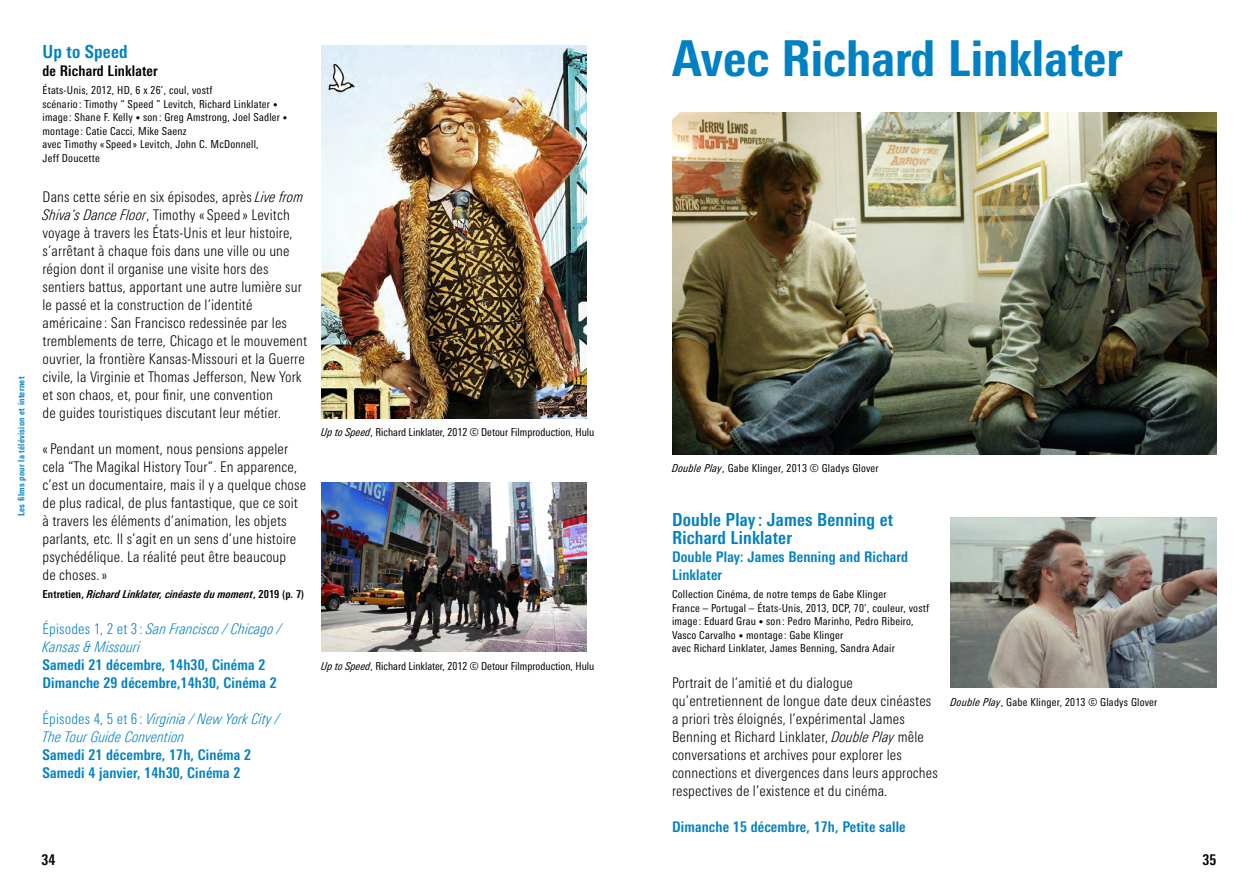
<style>
.page{position:relative;width:1259px;height:893px;background:#fff}
.page>*{position:absolute;margin:0;border:0;box-sizing:border-box;transform-origin:0 0}
.t1{font:800 condensed 49.5px "Univers Next Pro";color:#0081c3}
.t2{font:700 condensed 18px/18px "Univers Next Pro";letter-spacing:.01em;color:#0081c3}
.t3{font:300 condensed 14.7px/18px "Univers Next Pro";letter-spacing:.01em;color:#000}
.t4{font:700 condensed 14.7px/18px "Univers Next Pro";letter-spacing:.01em;color:#0081c3}
.t5{font:italic 300 condensed 14.7px/18px "Univers Next Pro";letter-spacing:.01em;color:#0081c3}
.t6{font:700 condensed 14.7px "Univers Next Pro";letter-spacing:.01em;color:#000}
.t7{font:condensed 10.95px/13.5px "Univers Next Pro";letter-spacing:.02em;color:#000}
.t8{font:condensed 10.95px "Univers Next Pro";color:#000}
.t9{font:italic 700 condensed 10.95px "Univers Next Pro";letter-spacing:.01em;color:#000}
.t10{font:700 condensed 9px "Univers Next Pro";letter-spacing:.03em;color:#0081c3}
.s1{font-size:9px}
.s2{font-style:italic}
.s3{font-style:normal}
</style>
<div class="page">
<img style="left:321px;top:45px;width:266px;height:373px">
<img style="left:321px;top:483px;width:266px;height:169px">
<img style="left:950px;top:518px;width:266px;height:170px">
<img style="left:672px;top:112px;width:544px;height:342px">
<p class="t10" style="left:16px;top:516px;width:141px;rotate:-90deg">Les films pour la télévision et internet</p>
<p class="t2" style="left:43px;top:43px;width:87px">Up to Speed</p>
<p class="t6" style="left:43px;top:62px;width:117px">de Richard Linklater</p>
<p class="t7" style="left:43px;top:83px;width:246px">États-Unis, 2012, HD, 6 x 26’, coul, vostf<br>scénario: Timothy “ Speed ” Levitch, Richard Linklater <span class="s1">• </span>image: Shane F. Kelly <span class="s1">•</span> son: Greg Amstrong, Joel Sadler <span class="s1">• </span>montage: Catie Cacci, Mike Saenz<br>avec Timothy «Speed» Levitch, John C. McDonnell,<br>Jeff Doucette</p>
<p class="t3" style="left:43px;top:188px;width:266px">Dans cette série en six épisodes, après <span class="s2">Live from Shiva’s Dance Floor</span>, Timothy « Speed » Levitch voyage à travers les États-Unis et leur histoire, s’arrêtant à chaque fois dans une ville ou une région dont il organise une visite hors des sentiers battus, apportant une autre lumière sur le passé et la construction de l’identité américaine : San Francisco redessinée par les tremblements de terre, Chicago et le mouvement ouvrier, la frontière Kansas-Missouri et la Guerre civile, la Virginie et Thomas Jefferson, New York et son chaos, et, pour finir, une convention<br>de guides touristiques discutant leur métier.</p>
<p class="t3" style="left:43px;top:440px;width:265px">« Pendant un moment, nous pensions appeler cela “The Magikal History Tour”. En apparence, c’est un documentaire, mais il y a quelque chose de plus radical, de plus fantastique, que ce soit à travers les éléments d’animation, les objets parlants, etc. Il s’agit en un sens d’une histoire psychédélique. La réalité peut être beaucoup<br>de choses.»</p>
<p class="t9" style="left:43px;top:588px;width:263px"><span class="s3">Entretien,</span> Richard Linklater, cinéaste du moment<span class="s3">, 2019 (p. 7)</span></p>
<p class="t5" style="left:43px;top:620px;width:241px"><span class="s3">Épisodes 1, 2 et 3 :</span> San Francisco / Chicago /<br>Kansas &amp; Missouri</p>
<p class="t4" style="left:43px;top:656px;width:236px">Samedi 21 décembre, 14h30, Cinéma 2<br>Dimanche 29 décembre,14h30, Cinéma 2</p>
<p class="t5" style="left:43px;top:710px;width:239px"><span class="s3">Épisodes 4, 5 et 6 :</span> Virginia / New York City /<br>The Tour Guide Convention</p>
<p class="t4" style="left:43px;top:746px;width:210px">Samedi 21 décembre, 17h, Cinéma 2<br>Samedi 4 janvier, 14h30, Cinéma 2</p>
<p class="t8" style="left:321px;top:426px;width:275px"><span class="s2">Up to Speed</span>, Richard Linklater, 2012 © Detour Filmproduction, Hulu</p>
<p class="t8" style="left:321px;top:660px;width:275px"><span class="s2">Up to Speed</span>, Richard Linklater, 2012 © Detour Filmproduction, Hulu</p>
<h1 class="t1" style="left:672px;top:29px;width:452px">Avec Richard Linklater</h1>
<p class="t7" style="left:672px;top:461px;width:208px"><span class="s2">Double Play</span>, Gabe Klinger, 2013 © Gladys Glover</p>
<p class="t2" style="left:672px;top:511px;width:222px">Double Play : James Benning et<br>Richard Linklater</p>
<p class="t4" style="left:672px;top:548px;width:238px">Double Play: James Benning and Richard<br>Linklater</p>
<p class="t7" style="left:672px;top:587px;width:258px">Collection Cinéma, de notre temps de Gabe Klinger<br>France – Portugal – États-Unis, 2013, DCP, 70’, couleur, vostf image: Eduard Grau <span class="s1">•</span> son: Pedro Marinho, Pedro Ribeiro, Vasco Carvalho <span class="s1">•</span> montage: Gabe Klinger<br>avec Richard Linklater, James Benning, Sandra Adair</p>
<p class="t3" style="left:672px;top:674px;width:267px">Portrait de l’amitié et du dialogue qu’entretiennent de longue date deux cinéastes a priori très éloignés, l’expérimental James Benning et Richard Linklater, <span class="s2">Double Play</span> mêle conversations et archives pour explorer les connections et divergences dans leurs approches respectives de l’existence et du cinéma.</p>
<p class="t4" style="left:672px;top:818px;width:235px">Dimanche 15 décembre, 17h, Petite salle</p>
<p class="t7" style="left:950px;top:695px;width:208px"><span class="s2">Double Play</span>, Gabe Klinger, 2013 © Gladys Glover</p>
<p class="t6" style="left:41px;top:851px;width:16px">34</p>
<p class="t6" style="left:1202px;top:851px;width:16px">35</p>
</div>
